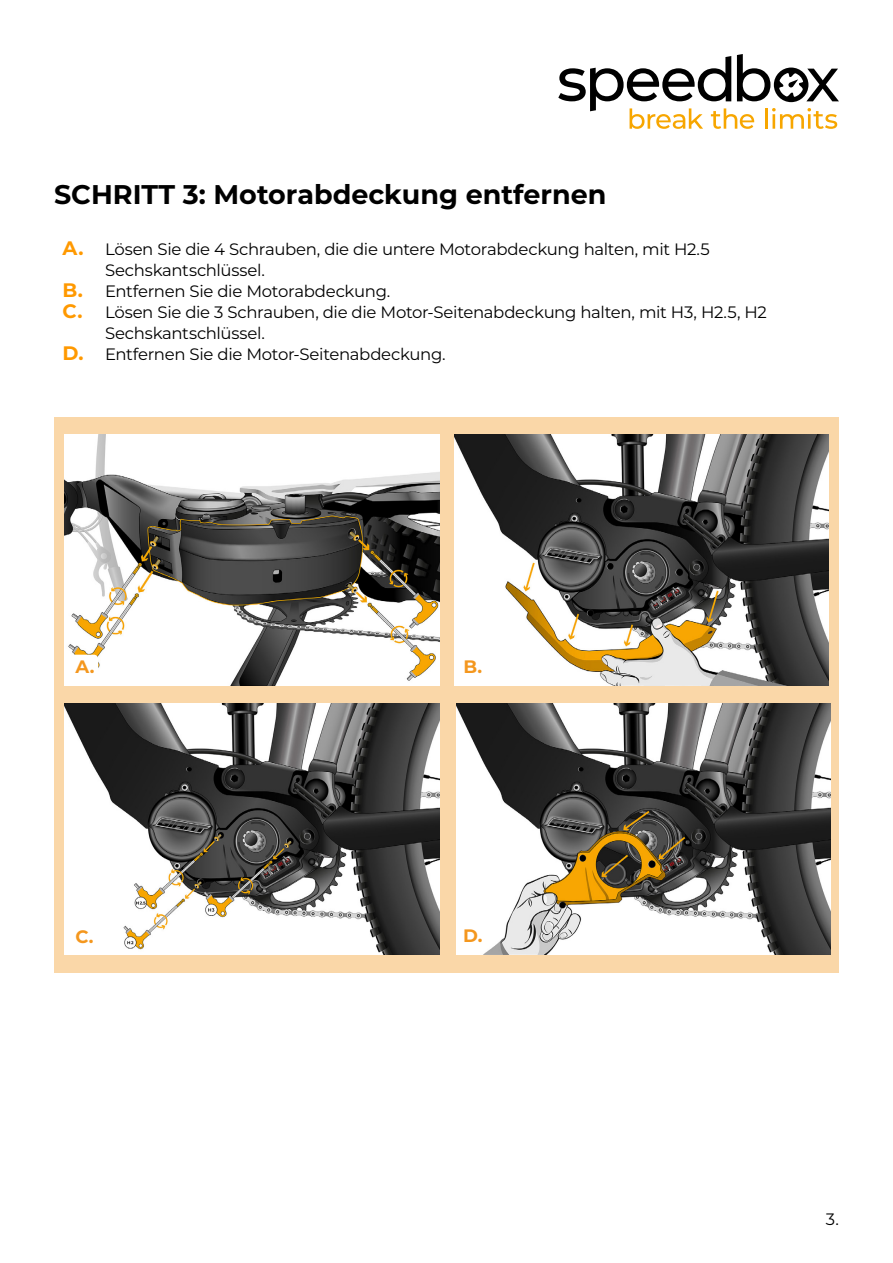
<style>
.page{position:relative;width:893px;height:1263px;background:#fff}
.page>*{position:absolute;margin:0;border:0;box-sizing:border-box;transform-origin:0 0}
.t1{font:700 27px "Montserrat";color:#000}
.t2{font:700 18px "Montserrat";color:#f4971e}
.t3{font:16.5px "Montserrat";letter-spacing:-.02em;color:#000}
.s1{font-weight:700;font-size:19.5px;color:#f90}
</style>
<div class="page">
<svg style="left:558px;top:54px;width:281px;height:75px"></svg>
<div style="left:54px;top:417px;width:785px;height:555px;background:#fad7a8"></div>
<img style="left:65px;top:435px;width:374px;height:250px">
<img style="left:455px;top:434px;width:374px;height:251px">
<img style="left:65px;top:703px;width:374px;height:251px">
<img style="left:456px;top:703px;width:374px;height:251px">
<div style="left:69px;top:655px;width:29px;height:26px;background:#fff;border-radius:4px"></div>
<h1 class="t1" style="left:54px;top:175px;width:554px">SCHRITT 3: Motorabdeckung entfernen</h1>
<p class="t3" style="left:63px;top:238px;width:649px"><span class="s1">A.</span> Lösen Sie die 4 Schrauben, die die untere Motorabdeckung halten, mit H2.5</p>
<p class="t3" style="left:105px;top:259px;width:162px">Sechskantschlüssel.</p>
<p class="t3" style="left:63px;top:280px;width:329px"><span class="s1">B.</span> Entfernen Sie die Motorabdeckung.</p>
<p class="t3" style="left:63px;top:301px;width:706px"><span class="s1">C.</span> Lösen Sie die 3 Schrauben, die die Motor-Seitenabdeckung halten, mit H3, H2.5, H2</p>
<p class="t3" style="left:105px;top:322px;width:162px">Sechskantschlüssel.</p>
<p class="t3" style="left:63px;top:343px;width:385px"><span class="s1">D.</span> Entfernen Sie die Motor-Seitenabdeckung.</p>
<p class="t2" style="left:75px;top:653px;width:21px">A.</p>
<p class="t2" style="left:75px;top:923px;width:20px">C.</p>
<p class="t2" style="left:463px;top:654px;width:20px">B.</p>
<p class="t2" style="left:463px;top:923px;width:21px">D.</p>
<p class="t3" style="left:826px;top:1207px;width:15px">3.</p>
</div>
